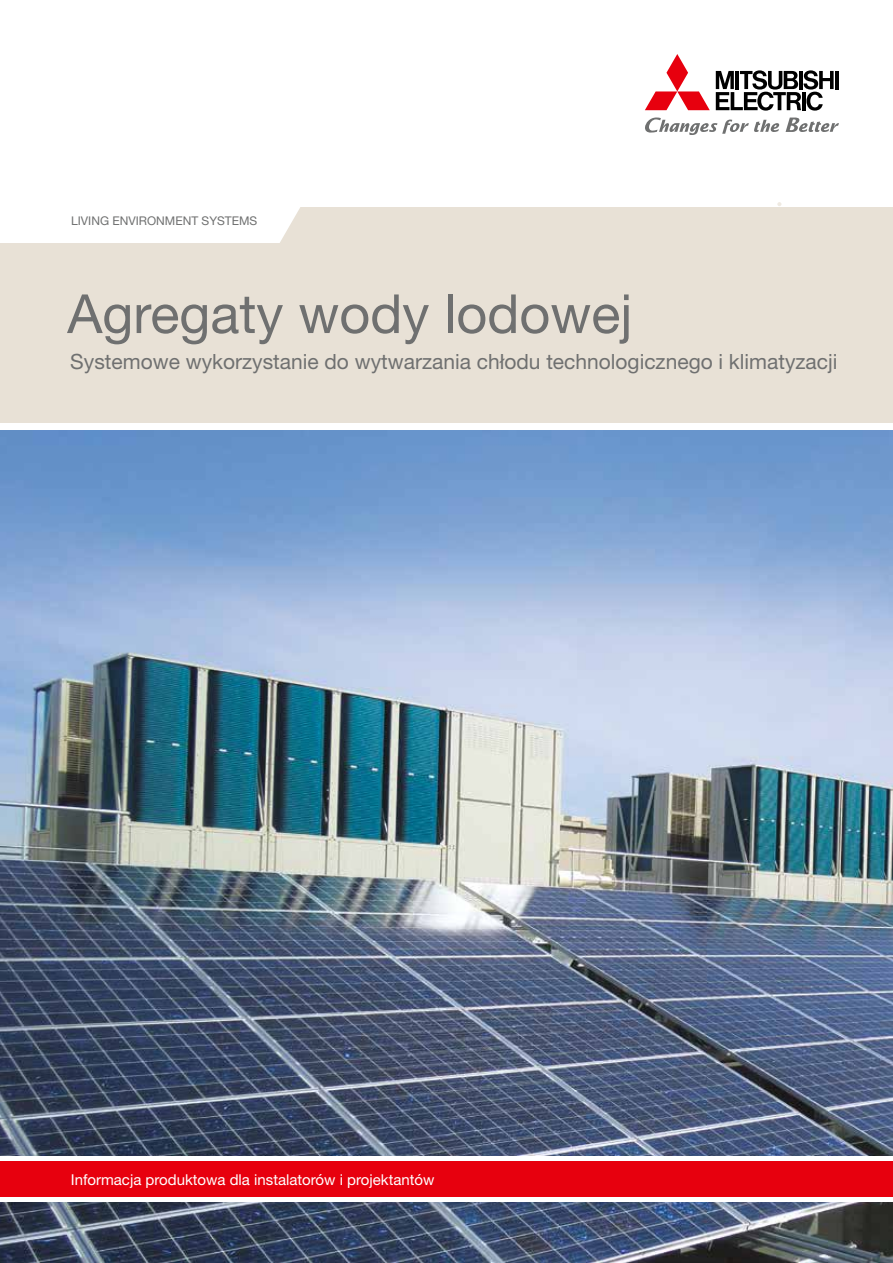
<style>
.page{position:relative;width:893px;height:1263px;background:#fff}
.page>*{position:absolute;margin:0;border:0;box-sizing:border-box;transform-origin:0 0}
.t1{font:54px "Helvetica Neue LT Pro";color:#6f7070}
.t2{font:21px "Helvetica Neue LT Pro";color:#6f7070}
.t3{font:15px "Helvetica Neue LT Pro";color:#fff}
.t4{font:12px "Helvetica Neue LT Pro";color:#6f7070}
</style>
<div class="page">
<img style="left:0;top:430px;width:893px;height:833px">
<div style="left:0;top:207px;width:893px;height:216px;background:#e8e1d6"></div>
<div style="left:0;top:1161px;width:893px;height:36px;background:#e7000e"></div>
<hr style="left:0;top:1157px;width:893px;height:4px;background:#fff">
<div style="left:0;top:1197px;width:893px;height:5px;background:#fff"></div>
<div style="left:0;top:207px;width:300px;height:36px;background:#fff"></div>
<svg style="left:786px;top:118px;width:53px;height:14px"></svg>
<svg style="left:645px;top:117px;width:134px;height:18px"></svg>
<svg style="left:645px;top:54px;width:65px;height:56px"></svg>
<hr style="left:835px;top:71px;width:4px;height:18px;background:#000">
<svg style="left:716px;top:70px;width:118px;height:41px"></svg>
<svg style="left:777px;top:202px;width:4px;height:4px"></svg>
<p class="t4" style="left:71px;top:213px;width:188px">LIVING ENVIRONMENT SYSTEMS</p>
<h1 class="t1" style="left:67px;top:280px;width:566px">Agregaty wody lodowej</h1>
<p class="t2" style="left:70px;top:349px;width:769px">Systemowe wykorzystanie do wytwarzania chłodu technologicznego i klimatyzacji</p>
<p class="t3" style="left:71px;top:1170px;width:365px">Informacja produktowa dla instalatorów i projektantów</p>
</div>
